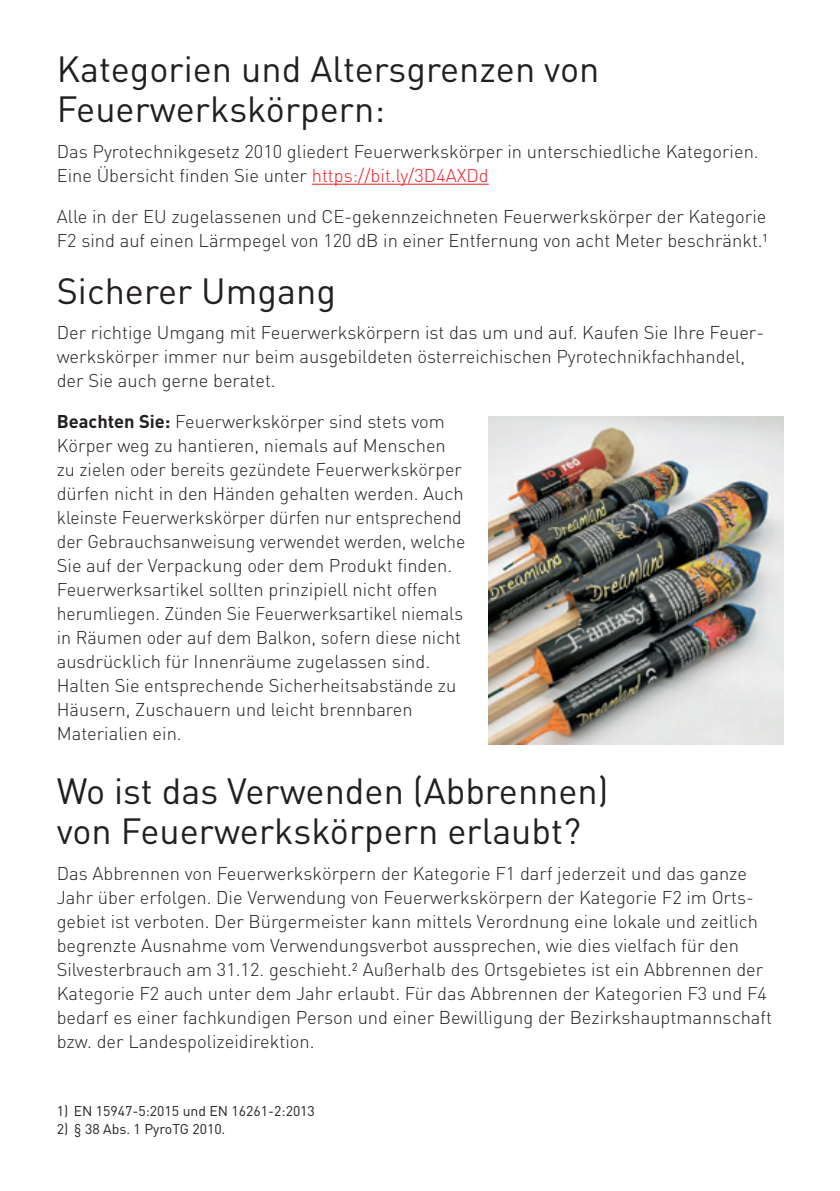
<style>
.page{position:relative;width:840px;height:1191px;background:#fff}
.page>*{position:absolute;margin:0;border:0;box-sizing:border-box;transform-origin:0 0}
.t1{font:36px/40px "DIN Pro";color:#231f20}
.t2{font:300 18.2px/24px "DIN Pro";color:#231f20}
.t3{font:14px "DIN Pro";color:#231f20}
.s1{color:#ee1d23}
.s2{font-weight:700}
</style>
<div class="page">
<hr style="left:311px;top:184px;width:177px;height:1px;background:#ee1d23">
<img style="left:488px;top:417px;width:294px;height:327px">
<h1 class="t1" style="left:57px;top:48px;width:544px">Kategorien und Altersgrenzen von<br>Feuerwerkskörpern:</h1>
<p class="t2" style="left:57px;top:138px;width:703px">Das Pyrotechnikgesetz 2010 gliedert Feuerwerkskörper in unterschiedliche Kategorien.<br>Eine Übersicht finden Sie unter <span class="s1">https://bit.ly/3D4AXDd</span></p>
<p class="t2" style="left:57px;top:203px;width:711px">Alle in der EU zugelassenen und CE-gekennzeichneten Feuerwerkskörper der Kategorie<br>F2 sind auf einen Lärmpegel von 120 dB in einer Entfernung von acht Meter beschränkt.¹</p>
<h1 class="t1" style="left:57px;top:269px;width:280px">Sicherer Umgang</h1>
<p class="t2" style="left:57px;top:320px;width:708px">Der richtige Umgang mit Feuerwerkskörpern ist das um und auf. Kaufen Sie Ihre Feuer&shy;werkskörper immer nur beim ausgebildeten österreichischen Pyrotechnikfachhandel, der Sie auch gerne beratet.</p>
<p class="t2" style="left:57px;top:409px;width:410px"><span class="s2">Beachten Sie:</span> Feuerwerkskörper sind stets vom Körper weg zu hantieren, niemals auf Menschen zu zielen oder bereits gezündete Feuerwerkskörper dürfen nicht in den Händen gehalten werden. Auch kleinste Feuerwerkskörper dürfen nur entsprechend der Gebrauchsanweisung verwendet werden, welche Sie auf der Verpackung oder dem Produkt finden.<br>Feuerwerksartikel sollten prinzipiell nicht offen herumliegen. Zünden Sie Feuerwerksartikel niemals in Räumen oder auf dem Balkon, sofern diese nicht ausdrücklich für Innenräume zugelassen sind.<br>Halten Sie entsprechende Sicherheitsabstände zu Häusern, Zuschauern und leicht brennbaren Materialien ein.</p>
<h1 class="t1" style="left:57px;top:770px;width:553px">Wo ist das Verwenden (Abbrennen) von Feuerwerkskörpern erlaubt?</h1>
<p class="t2" style="left:57px;top:860px;width:716px">Das Abbrennen von Feuerwerkskörpern der Kategorie F1 darf jederzeit und das ganze Jahr über erfolgen. Die Verwendung von Feuerwerkskörpern der Kategorie F2 im Orts&shy;gebiet ist verboten. Der Bürgermeister kann mittels Verordnung eine lokale und zeitlich begrenzte Ausnahme vom Verwendungsverbot aussprechen, wie dies vielfach für den Silvesterbrauch am 31.12. geschieht.² Außerhalb des Ortsgebietes ist ein Abbrennen der Kategorie F2 auch unter dem Jahr erlaubt. Für das Abbrennen der Kategorien F3 und F4 bedarf es einer fachkundigen Person und einer Bewilligung der Bezirkshauptmannschaft bzw. der Landespolizeidirektion.</p>
<p class="t3" style="left:57px;top:1101px;width:259px">1) EN 15947-5:2015 und EN 16261-2:2013</p>
<p class="t3" style="left:57px;top:1119px;width:170px">2) § 38 Abs. 1 PyroTG 2010.</p>
</div>
